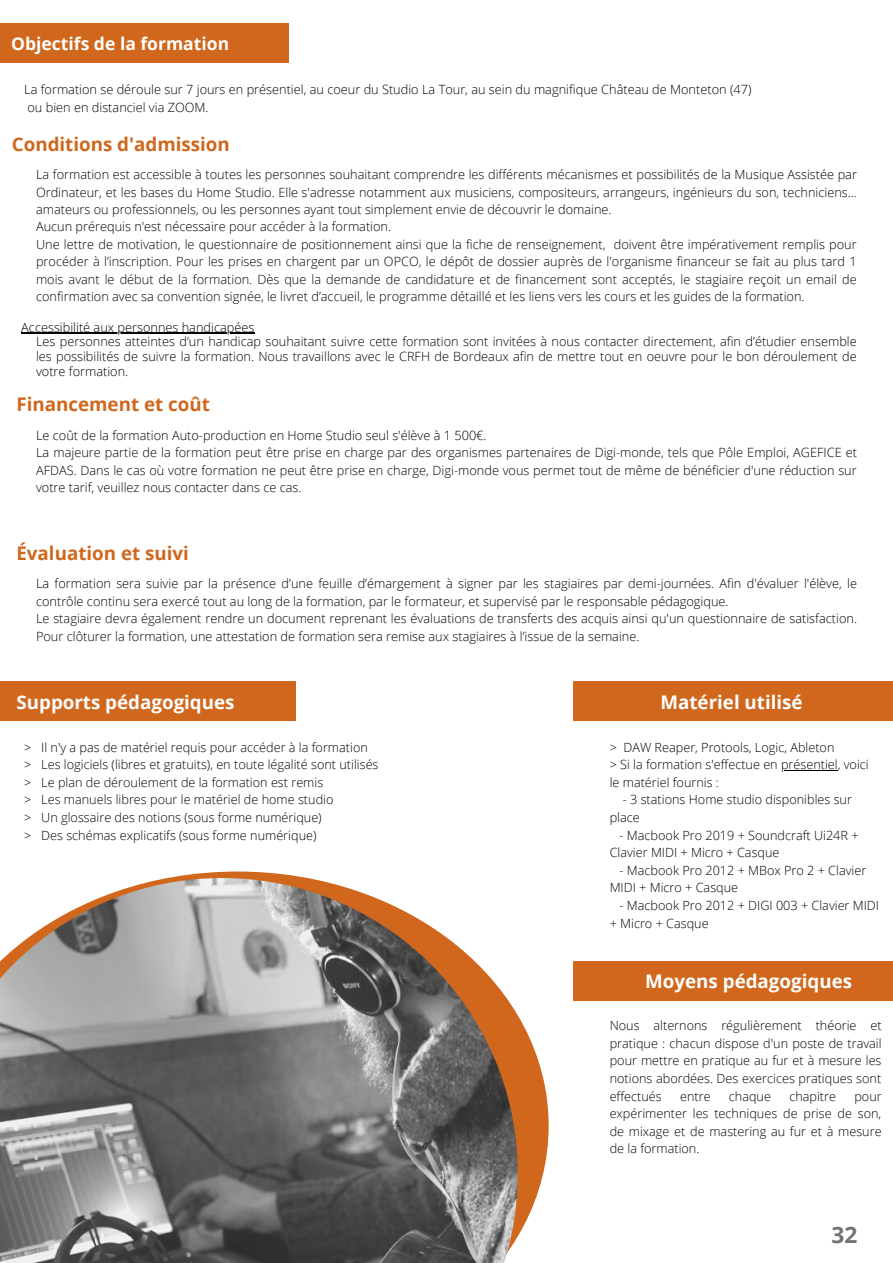
<style>
.page{position:relative;width:893px;height:1263px;background:#fff}
.page>*{position:absolute;margin:0;border:0;box-sizing:border-box;transform-origin:0 0}
.t1{font:700 22.65px "Open Sans";color:#737373}
.t2{font:700 18.75px "Open Sans";color:#d0671c}
.t3{font:700 18.75px "Open Sans";color:#fff}
.t4{font:700 17.55px "Open Sans";color:#fff}
.t5{font:300 12.75px/17.4px "Open Sans";color:#000;text-align:justify}
.t6{font:300 12.67px/17.5px "Open Sans";color:#000}
</style>
<div class="page">
<svg style="left:168px;top:871px;width:380px;height:365px"></svg>
<img style="left:0;top:878px;width:518px;height:385px">
<div style="left:0;top:682px;width:295px;height:39px;background:#d0671c"></div>
<div style="left:0;top:24px;width:288px;height:39px;background:#d0671c"></div>
<div style="left:573px;top:682px;width:320px;height:39px;background:#d0671c"></div>
<div style="left:573px;top:961px;width:320px;height:40px;background:#d0671c"></div>
<hr style="left:781px;top:770px;width:56px;height:1px;background:#000">
<hr style="left:21px;top:333px;width:233px;height:1px;background:#000">
<p class="t4" style="left:11px;top:31px;width:219px">Objectifs de la formation</p>
<p class="t5" style="left:24px;top:80px;width:729px">La formation se déroule sur 7 jours en présentiel, au coeur du Studio La Tour, au sein du magnifique Château de Monteton (47)</p>
<p class="t5" style="left:27px;top:98px;width:183px">ou bien en distanciel via ZOOM.</p>
<p class="t2" style="left:12px;top:131px;width:219px">Conditions d'admission</p>
<p class="t5" style="left:36px;top:165px;width:822px">La formation est accessible à toutes les personnes souhaitant comprendre les différents mécanismes et possibilités de la Musique Assistée par Ordinateur, et les bases du Home Studio. Elle s'adresse notamment aux musiciens, compositeurs, arrangeurs, ingénieurs du son, techniciens... amateurs ou professionnels, ou les personnes ayant tout simplement envie de découvrir le domaine.</p>
<p class="t5" style="left:36px;top:218px;width:357px">Aucun prérequis n'est nécessaire pour accéder à la formation.</p>
<p class="t5" style="left:36px;top:235px;width:822px">Une lettre de motivation, le questionnaire de positionnement ainsi que la fiche de renseignement, doivent être impérativement remplis pour procéder à l’inscription. Pour les prises en chargent par un OPCO, le dépôt de dossier auprès de l'organisme financeur se fait au plus tard 1 mois avant le début de la formation. Dès que la demande de candidature et de financement sont acceptés, le stagiaire reçoit un email de confirmation avec sa convention signée, le livret d’accueil, le programme détaillé et les liens vers les cours et les guides de la formation.</p>
<p class="t5" style="left:21px;top:318px;width:235px">Accessibilité aux personnes handicapées</p>
<p class="t5" style="left:36px;top:334px;width:822px;line-height:14.6px">Les personnes atteintes d’un handicap souhaitant suivre cette formation sont invitées à nous contacter directement, afin d’étudier ensemble les possibilités de suivre la formation. Nous travaillons avec le CRFH de Bordeaux afin de mettre tout en oeuvre pour le bon déroulement de votre formation.</p>
<p class="t2" style="left:16px;top:391px;width:195px">Financement et coût</p>
<p class="t5" style="left:36px;top:426px;width:452px">Le coût de la formation Auto-production en Home Studio seul s'élève à 1 500€.</p>
<p class="t5" style="left:36px;top:444px;width:822px">La majeure partie de la formation peut être prise en charge par des organismes partenaires de Digi-monde, tels que Pôle Emploi, AGEFICE et AFDAS. Dans le cas où votre formation ne peut être prise en charge, Digi-monde vous permet tout de même de bénéficier d'une réduction sur votre tarif, veuillez nous contacter dans ce cas.</p>
<p class="t2" style="left:16px;top:540px;width:174px">Évaluation et suivi</p>
<p class="t5" style="left:36px;top:575px;width:822px">La formation sera suivie par la présence d’une feuille d’émargement à signer par les stagiaires par demi-journées. Afin d'évaluer l'élève, le contrôle continu sera exercé tout au long de la formation, par le formateur, et supervisé par le responsable pédagogique.</p>
<p class="t5" style="left:36px;top:610px;width:822px">Le stagiaire devra également rendre un document reprenant les évaluations de transferts des acquis ainsi qu'un questionnaire de satisfaction.<br>Pour clôturer la formation, une attestation de formation sera remise aux stagiaires à l’issue de la semaine.</p>
<p class="t3" style="left:16px;top:688px;width:220px">Supports pédagogiques</p>
<p class="t6" style="left:24px;top:738px;width:345px">&gt; Il n'y a pas de matériel requis pour accéder à la formation</p>
<p class="t6" style="left:24px;top:756px;width:356px">&gt; Les logiciels (libres et gratuits), en toute légalité sont utilisés</p>
<p class="t6" style="left:24px;top:773px;width:300px">&gt; Le plan de déroulement de la formation est remis</p>
<p class="t6" style="left:24px;top:791px;width:311px">&gt; Les manuels libres pour le matériel de home studio</p>
<p class="t6" style="left:24px;top:808px;width:299px">&gt; Un glossaire des notions (sous forme numérique)</p>
<p class="t6" style="left:24px;top:826px;width:294px">&gt; Des schémas explicatifs (sous forme numérique)</p>
<p class="t3" style="left:660px;top:688px;width:144px">Matériel utilisé</p>
<p class="t6" style="left:609px;top:738px;width:226px">&gt; DAW Reaper, Protools, Logic, Ableton</p>
<p class="t6" style="left:609px;top:756px;width:260px">&gt; Si la formation s'effectue en présentiel, voici le matériel fournis :</p>
<p class="t6" style="left:609px;top:791px;width:244px;text-indent:13px">- 3 stations Home studio disponibles sur place</p>
<p class="t6" style="left:609px;top:826px;width:250px;text-indent:10px">- Macbook Pro 2019 + Soundcraft Ui24R +<br>Clavier MIDI + Micro + Casque</p>
<p class="t6" style="left:609px;top:861px;width:258px;text-indent:10px">- Macbook Pro 2012 + MBox Pro 2 + Clavier<br>MIDI + Micro + Casque</p>
<p class="t6" style="left:609px;top:896px;width:271px;text-indent:10px">- Macbook Pro 2012 + DIGI 003 + Clavier MIDI + Micro + Casque</p>
<p class="t3" style="left:645px;top:968px;width:208px">Moyens pédagogiques</p>
<p class="t6" style="left:609px;top:1016px;width:273px;text-align:justify">Nous alternons régulièrement théorie et pratique : chacun dispose d'un poste de travail pour mettre en pratique au fur et à mesure les notions abordées. Des exercices pratiques sont effectués</p>
<p class="t6" style="left:680px;top:1087px;width:32px">entre</p>
<p class="t6" style="left:729px;top:1087px;width:44px">chaque</p>
<p class="t6" style="left:789px;top:1087px;width:48px">chapitre</p>
<p class="t6" style="left:609px;top:1087px;width:273px;text-align:justify;text-indent:245px">pour expérimenter les techniques de prise de son, de mixage et de mastering au fur et à mesure de la formation.</p>
<p class="t1" style="left:831px;top:1219px;width:27px">32</p>
</div>
